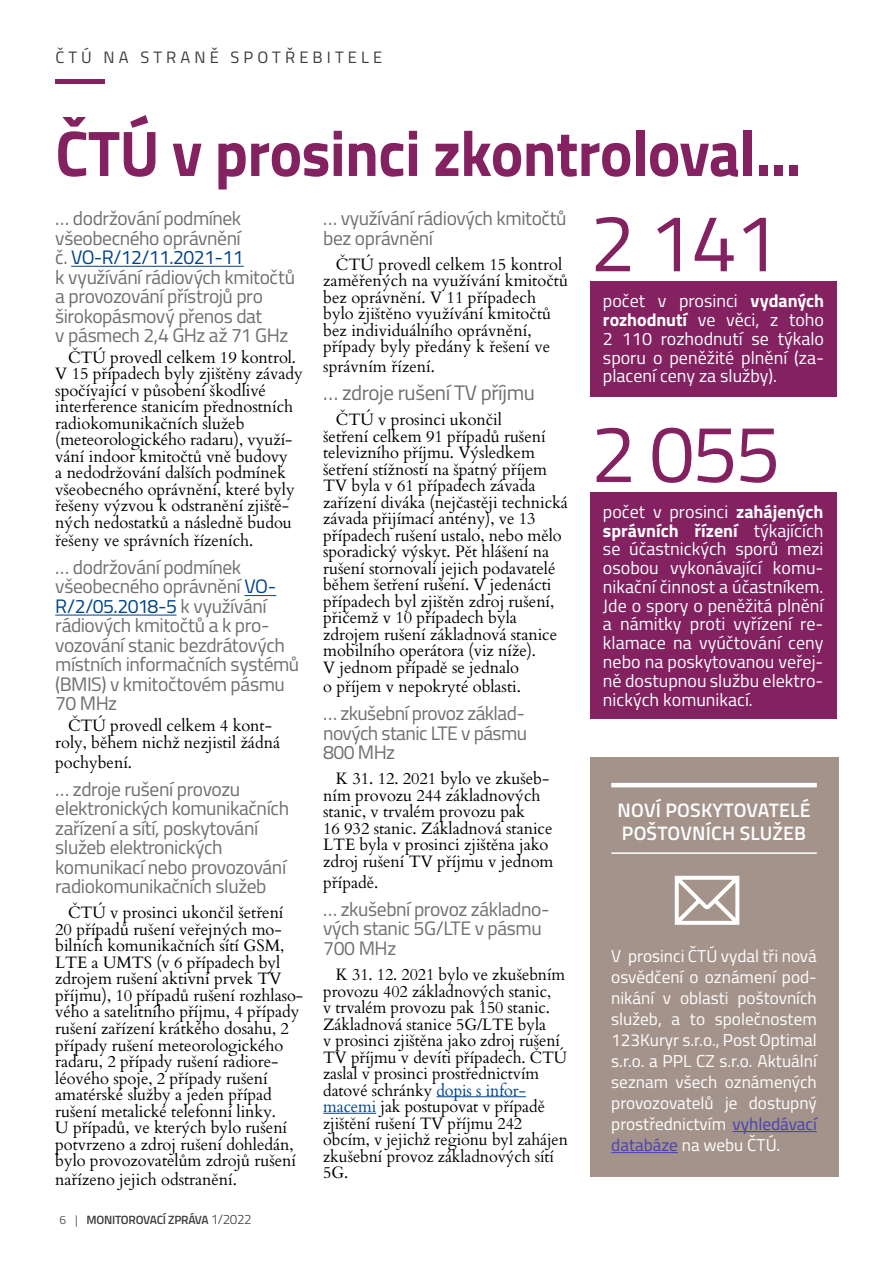
<style>
.page{position:relative;width:893px;height:1263px;background:#fff}
.page>*{position:absolute;margin:0;border:0;box-sizing:border-box;transform-origin:0 0}
.Číslo{font:81px "Titillium";letter-spacing:-.03em;color:#832161}
.Header_1{font:700 64.5px "Titillium";letter-spacing:-.01em;color:#832161;scale:.95 1}
.Odstavec{font:21px "Titillium";letter-spacing:-.02em;color:#706f6f}
.Header_4{font:19.5px/19.5px "Titillium";letter-spacing:-.025em;color:#706f6f}
.Odstavec-2{font:19.5px/19.5px "Titillium";letter-spacing:-.02em;color:#706f6f}
.Header_2_-_bílá{font:600 19.5px/22.5px "Titillium";letter-spacing:.01em;color:#fff}
.Odstavec_-_bezpatkov{font:18px/18.8px "Titillium";color:#fff;text-align:justify}
.Odstavec_-_bezpatkov-2{font:17.25px/21px "Titillium";color:#fff;text-align:justify}
.Odstavec-3{font:16.5px/16.5px "Cardo";letter-spacing:-.005em;color:#000}
.Kategorie{font:16.5px "Titillium";letter-spacing:.25em;color:#3c3c3b}
.t1{font:600 12px "Titillium";letter-spacing:-.02em;color:#3c3c3b}
.s1{color:#004289}
.s2{font-weight:300}
.s3{font-weight:300;font-size:13.5px}
.s4{font-weight:700}
.s5{color:#453fb9}
</style>
<div class="page">
<div style="left:590px;top:281px;width:247px;height:116px;background:#832161"></div>
<div style="left:590px;top:492px;width:246px;height:227px;background:#832161"></div>
<hr style="left:55px;top:80px;width:50px;height:4px;background:#832161">
<hr style="left:71px;top:266px;width:173px;height:1px;background:#004289">
<hr style="left:244px;top:595px;width:32px;height:1px;background:#004289">
<hr style="left:55px;top:615px;width:122px;height:1px;background:#004289">
<hr style="left:436px;top:1096px;width:90px;height:1px;background:#004289">
<hr style="left:323px;top:1113px;width:53px;height:1px;background:#004289">
<div style="left:590px;top:757px;width:248px;height:420px;background:#a4938b"></div>
<hr style="left:611px;top:783px;width:206px;height:4px;background:#fff">
<hr style="left:611px;top:852px;width:206px;height:2px;background:#fff">
<hr style="left:732px;top:1131px;width:85px;height:1px;background:#453fb9">
<hr style="left:611px;top:1152px;width:67px;height:1px;background:#453fb9">
<p class="Kategorie" style="left:55px;top:46px;width:328px">ČTÚ NA STRANĚ SPOTŘEBITELE</p>
<p class="Header_1" style="left:55px;top:104px;width:787px">ČTÚ v prosinci zkontroloval...</p>
<p class="Header_4" style="left:55px;top:208px;width:241px">… dodržování podmínek všeobecného oprávnění<br>č. <span class="s1">VO-R/12/11.2021-11<br></span>k využívání rádiových kmitočtů a provozování přístrojů pro širokopásmový přenos dat<br>v pásmech 2,4 GHz až 71 GHz</p>
<p class="Odstavec-3" style="left:55px;top:348px;width:249px;text-indent:13px">ČTÚ provedl celkem 19 kontrol.<br>V 15 případech byly zjištěny závady spočívající v působení škodlivé interference stanicím přednostních radiokomunikačních služeb (meteorologického radaru), využí&shy;vání indoor kmitočtů vně budovy<br>a nedodržování dalších podmínek všeobecného oprávnění, které byly řešeny výzvou k odstranění zjiště&shy;ných nedostatků a následně budou</p>
<p class="Odstavec-3" style="left:55px;top:531px;width:200px">řešeny ve správních řízeních.</p>
<p class="Header_4" style="left:55px;top:556px;width:246px">… dodržování podmínek všeobecného oprávnění <span class="s1">VO-<br>R/2/05.2018-5</span> k využívání rádiových kmitočtů a k pro&shy;vozování stanic bezdrátových místních informačních systémů (BMIS) v kmitočtovém pásmu<br>70 MHz</p>
<p class="Odstavec-3" style="left:55px;top:716px;width:226px;text-align:center">ČTÚ provedl celkem 4 kont&shy;roly, během nichž nezjistil žádná</p>
<p class="Odstavec-3" style="left:55px;top:753px;width:78px">pochybení.</p>
<p class="Odstavec-2" style="left:55px;top:778px;width:235px">… zdroje rušení provozu elektronických komunikačních zařízení a sítí, poskytování služeb elektronických komunikací nebo provozování radiokomunikačních služeb</p>
<p class="Odstavec-3" style="left:55px;top:904px;width:250px;text-indent:13px">ČTÚ v prosinci ukončil šetření 20 případů rušení veřejných mo&shy;bilních komunikačních sítí GSM, LTE a UMTS (v 6 případech byl zdrojem rušení aktivní prvek TV příjmu), 10 případů rušení rozhlaso&shy;vého a satelitního příjmu, 4 případy rušení zařízení krátkého dosahu, 2 případy rušení meteorologického radaru, 2 případy rušení radiore&shy;léového spoje, 2 případy rušení amatérské služby a jeden případ rušení metalické telefonní linky.<br>U případů, ve kterých bylo rušení potvrzeno a zdroj rušení dohledán, bylo provozovatelům zdrojů rušení</p>
<p class="Odstavec-3" style="left:55px;top:1170px;width:183px">nařízeno jejich odstranění.</p>
<p class="t1" style="left:60px;top:1211px;width:194px"><span class="s2">6 |</span> MONITOROVACÍ ZPRÁVA <span class="s3">1/2022</span></p>
<p class="Odstavec-2" style="left:323px;top:208px;width:245px">… využívání rádiových kmitočtů bez oprávnění</p>
<p class="Odstavec-3" style="left:323px;top:255px;width:247px;text-indent:13px">ČTÚ provedl celkem 15 kontrol zaměřených na využívání kmitočtů bez oprávnění. V 11 případech bylo zjištěno využívání kmitočtů bez individuálního oprávnění, případy byly předány k řešení ve</p>
<p class="Odstavec-3" style="left:323px;top:358px;width:113px">správním řízení.</p>
<p class="Odstavec" style="left:323px;top:378px;width:213px">… zdroje rušení TV příjmu</p>
<p class="Odstavec-3" style="left:323px;top:411px;width:246px;text-indent:13px">ČTÚ v prosinci ukončil<br>šetření celkem 91 případů rušení televizního příjmu. Výsledkem šetření stížností na špatný příjem<br>TV byla v 61 případech závada zařízení diváka (nejčastěji technická závada přijímací antény), ve 13 případech rušení ustalo, nebo mělo sporadický výskyt. Pět hlášení na rušení stornovali jejich podavatelé během šetření rušení. V jedenácti případech byl zjištěn zdroj rušení, přičemž v 10 případech byla zdrojem rušení základnová stanice mobilního operátora (viz níže).<br>V jednom případě se jednalo</p>
<p class="Odstavec-3" style="left:323px;top:678px;width:199px">o příjem v nepokryté oblasti.</p>
<p class="Header_4" style="left:323px;top:703px;width:205px;text-align:justify">… zkušební provoz základ&shy;nových stanic LTE v pásmu 800 MHz</p>
<p class="Odstavec-3" style="left:323px;top:770px;width:232px;text-indent:13px">K 31. 12. 2021 bylo ve zkušeb&shy;ním provozu 244 základnových stanic, v trvalém provozu pak<br>16 932 stanic. Základnová stanice<br>LTE byla v prosinci zjištěna jako zdroj rušení TV příjmu v jednom</p>
<p class="Odstavec-3" style="left:323px;top:873px;width:57px">případě.</p>
<p class="Odstavec-2" style="left:323px;top:898px;width:228px">… zkušební provoz základno&shy;vých stanic 5G/LTE v pásmu<br>700 MHz</p>
<p class="Odstavec-3" style="left:323px;top:965px;width:246px;text-indent:13px">K 31. 12. 2021 bylo ve zkušebním provozu 402 základnových stanic,<br>v trvalém provozu pak 150 stanic.<br>Základnová stanice 5G/LTE byla<br>v prosinci zjištěna jako zdroj rušení<br>TV příjmu v devíti případech. ČTÚ zaslal v prosinci prostřednictvím datové schránky <span class="s1">dopis s infor&shy;macemi</span> jak postupovat v případě zjištění rušení TV příjmu 242 obcím, v jejichž regionu byl zahájen zkušební provoz základnových sítí<br>5G.</p>
<p class="Číslo" style="left:590px;top:184px;width:191px">2 141</p>
<p class="Odstavec_-_bezpatkov" style="left:603px;top:291px;width:223px">počet v prosinci <span class="s4">vydaných rozhodnutí</span> ve věci, z toho 2 110 rozhodnutí se týkalo sporu o peněžité plnění (za&shy;placení ceny za služby).</p>
<p class="Číslo" style="left:591px;top:394px;width:191px">2 055</p>
<p class="Odstavec_-_bezpatkov" style="left:603px;top:501px;width:222px">počet v prosinci <span class="s4">zahájených správních řízení</span> týkajících se účastnických sporů mezi osobou vykonávající komu&shy;nikační činnost a účastníkem.<br>Jde o spory o peněžitá plnění a námitky proti vyřízení re&shy;klamace na vyúčtování ceny nebo na poskytovanou veřej&shy;ně dostupnou službu elektro&shy;nických komunikací.</p>
<p class="Header_2_-_bílá" style="left:618px;top:798px;width:194px">NOVÍ POSKYTOVATELÉ<br>POŠTOVNÍCH SLUŽEB</p>
<p class="Odstavec_-_bezpatkov-2" style="left:611px;top:944px;width:207px">V prosinci ČTÚ vydal tři nová osvědčení o oznámení pod&shy;nikání v oblasti poštovních služeb, a to společnostem 123Kuryr s.r.o., Post Optimal s.r.o. a PPL CZ s.r.o. Aktuální seznam všech oznámených provozovatelů je dostupný prostřednictvím <span class="s5">vyhledávací databáze</span> na webu ČTÚ.</p>
</div>
